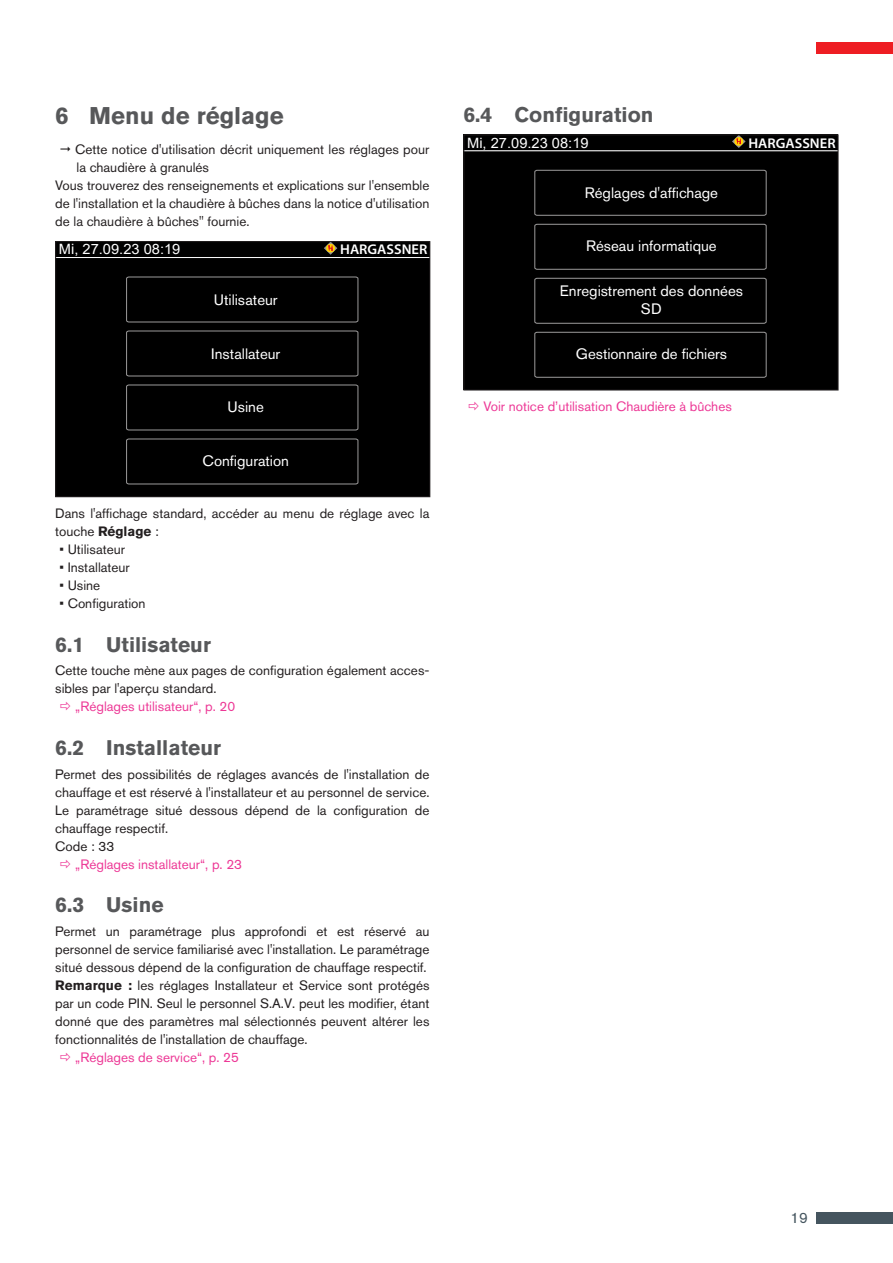
<style>
.page{position:relative;width:893px;height:1263px;background:#fff}
.page>*{position:absolute;margin:0;border:0;box-sizing:border-box;transform-origin:0 0}
.t1{font:700 24px "Akzidenz Grotesk Pro";color:#57585a}
.t2{font:700 21px "Akzidenz Grotesk Pro";color:#57585a}
.t3{font:15px/18px "Akzidenz Grotesk Pro";color:#fff;text-align:center}
.t4{font:15px "Akzidenz Grotesk Pro";color:#45555f}
.t5{font:14.25px "Arial";color:#fff}
.t6{font:600 14.1px "Myriad Pro";color:#fff}
.t7{font:13.5px/18px "Akzidenz Grotesk Pro";color:#231f20}
.t8{font:13.5px "Akzidenz Grotesk Pro";color:#ed3896}
.s1{font-weight:700}
</style>
<div class="page">
<div style="left:816px;top:43px;width:77px;height:11px;background:#ee1d23"></div>
<div style="left:816px;top:1212px;width:77px;height:11px;background:#45555f"></div>
<div style="left:56px;top:242px;width:374px;height:255px;background:#000"></div>
<svg style="left:126px;top:384px;width:233px;height:47px"></svg>
<svg style="left:126px;top:438px;width:233px;height:47px"></svg>
<svg style="left:126px;top:330px;width:233px;height:47px"></svg>
<svg style="left:126px;top:276px;width:233px;height:47px"></svg>
<hr style="left:56px;top:257px;width:374px;height:1px;background:#fff">
<svg style="left:324px;top:243px;width:13px;height:12px"></svg>
<div style="left:55px;top:241px;width:375px;height:256px;border:1px solid #231f20"></div>
<div style="left:464px;top:135px;width:374px;height:255px;background:#000"></div>
<svg style="left:534px;top:277px;width:233px;height:47px"></svg>
<svg style="left:534px;top:331px;width:233px;height:47px"></svg>
<svg style="left:534px;top:224px;width:233px;height:46px"></svg>
<svg style="left:534px;top:170px;width:233px;height:46px"></svg>
<hr style="left:464px;top:151px;width:374px;height:1px;background:#fff">
<svg style="left:732px;top:136px;width:14px;height:12px"></svg>
<div style="left:463px;top:134px;width:375px;height:256px;border:1px solid #231f20"></div>
<h1 class="t1" style="left:55px;top:100px;width:230px">6 Menu de réglage</h1>
<p class="t7" style="left:75px;top:140px;width:356px">Cette notice d'utilisation décrit uniquement les réglages pour</p>
<p class="t7" style="left:77px;top:158px;width:134px">la chaudière à granulés</p>
<p class="t7" style="left:55px;top:176px;width:376px">Vous trouverez des renseignements et explications sur l'ensemble</p>
<p class="t7" style="left:55px;top:194px;width:376px">de l'installation et la chaudière à bûches dans la notice d'utilisation</p>
<p class="t7" style="left:55px;top:212px;width:196px">de la chaudière à bûches" fournie.</p>
<p class="t5" style="left:59px;top:239px;width:123px">Mi, 27.09.23 08:19</p>
<p class="t6" style="left:340px;top:241px;width:89px">HARGASSNER</p>
<p class="t3" style="left:214px;top:290px;width:65px">Utilisateur</p>
<p class="t3" style="left:211px;top:344px;width:71px">Installateur</p>
<p class="t3" style="left:228px;top:398px;width:38px">Usine</p>
<p class="t3" style="left:203px;top:452px;width:88px">Configuration</p>
<p class="t7" style="left:55px;top:504px;width:376px">Dans l'affichage standard, accéder au menu de réglage avec la touche <span class="s1">Réglage</span> :</p>
<p class="t7" style="left:60px;top:540px;width:67px">• Utilisateur</p>
<p class="t7" style="left:60px;top:558px;width:72px">• Installateur</p>
<p class="t7" style="left:60px;top:576px;width:42px">• Usine</p>
<p class="t7" style="left:60px;top:594px;width:87px">• Configuration</p>
<h2 class="t2" style="left:55px;top:630px;width:157px">6.1 Utilisateur</h2>
<p class="t7" style="left:55px;top:662px;width:376px">Cette touche mène aux pages de configuration également acces&shy;sibles par l'aperçu standard.</p>
<p class="t8" style="left:75px;top:698px;width:162px">„Réglages utilisateur“, p. 20</p>
<h2 class="t2" style="left:55px;top:734px;width:167px">6.2 Installateur</h2>
<p class="t7" style="left:55px;top:765px;width:376px">Permet des possibilités de réglages avancés de l'installation de chauffage et est réservé à l'installateur et au personnel de service.<br>Le paramétrage situé dessous dépend de la configuration de chauffage respectif.<br>Code : 33</p>
<p class="t8" style="left:75px;top:855px;width:168px">„Réglages installateur“, p. 23</p>
<h2 class="t2" style="left:55px;top:891px;width:110px">6.3 Usine</h2>
<p class="t7" style="left:55px;top:922px;width:376px">Permet un paramétrage plus approfondi et est réservé au personnel de service familiarisé avec l'installation. Le paramétrage situé dessous dépend de la configuration de chauffage respectif.<br><span class="s1">Remarque :</span> les réglages Installateur et Service sont protégés par un code PIN. Seul le personnel S.A.V. peut les modifier, étant donné que des paramètres mal sélectionnés peuvent altérer les fonctionnalités de l'installation de chauffage.</p>
<p class="t8" style="left:75px;top:1049px;width:165px">„Réglages de service“, p. 25</p>
<h2 class="t2" style="left:463px;top:101px;width:192px">6.4 Configuration</h2>
<p class="t5" style="left:467px;top:133px;width:123px">Mi, 27.09.23 08:19</p>
<p class="t6" style="left:748px;top:134px;width:89px">HARGASSNER</p>
<p class="t3" style="left:585px;top:183px;width:135px">Réglages d'affichage</p>
<p class="t3" style="left:586px;top:237px;width:132px">Réseau informatique</p>
<p class="t3" style="left:560px;top:282px;width:185px">Enregistrement des données<br>SD</p>
<p class="t3" style="left:576px;top:345px;width:153px">Gestionnaire de fichiers</p>
<p class="t8" style="left:483px;top:398px;width:250px">Voir notice d’utilisation Chaudière à bûches</p>
<p class="t4" style="left:790px;top:1208px;width:19px">19</p>
</div>
